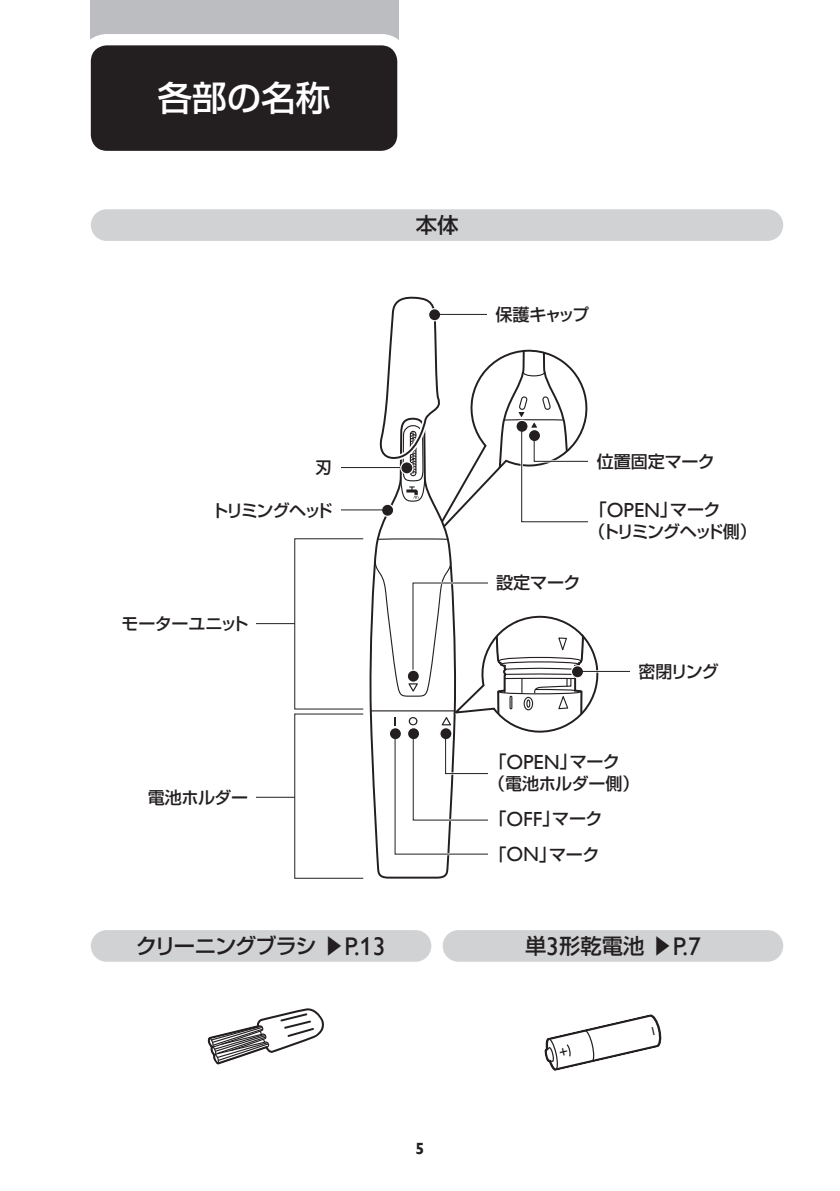
<style>
.page{position:relative;width:840px;height:1191px;background:#fff}
.page>*{position:absolute;margin:0;border:0;box-sizing:border-box;transform-origin:0 0}
.t1{font:500 34.4px "Shin Go Pro";color:#fff}
.t2{font:500 21.2px "Shin Go Pro";letter-spacing:-.06em;color:#231f20}
.t3{font:500 21.2px "Shin Go Pro";letter-spacing:-.04em;color:#231f20}
.t4{font:500 17.2px/21.6px "Shin Go Pro";letter-spacing:-.03em;color:#231f20}
.t5{font:500 17.2px/21.6px "Shin Go Pro";letter-spacing:-.075em;color:#231f20}
.t6{font:500 17.2px "Shin Go Pro";letter-spacing:-.125em;color:#231f20}
.t7{font:500 17.2px "Shin Go Pro";letter-spacing:-.005em;color:#231f20}
.t8{font:700 16.4px "Gill Sans Alt One WGL";color:#231f20}
.s1{font-family:"Gill Sans Alt One WGL";font-weight:400;font-size:20.4px}
.s2{font-family:"Gill Sans Alt One WGL";font-weight:400;font-size:25.6px}
</style>
<div class="page">
<div style="left:442px;top:930px;width:340px;height:31px;background:#d1d2d4;border-radius:16px"></div>
<div style="left:91px;top:930px;width:340px;height:31px;background:#d1d2d4;border-radius:16px"></div>
<div style="left:91px;top:209px;width:691px;height:32px;background:#d1d2d4;border-radius:16px"></div>
<div style="left:90px;top:0;width:308px;height:84px;background:#bcbdc0"></div>
<div style="left:85px;top:40px;width:318px;height:116px;background:#231f20;border-radius:22px"></div>
<div style="left:79px;top:34px;width:329px;height:128px;border:11px solid #fff;border-radius:22px"></div>
<svg style="left:207px;top:1008px;width:117px;height:57px"></svg>
<div style="left:294px;top:713px;width:69px;height:165px;border:1px solid #231f20"></div>
<div style="left:294px;top:538px;width:69px;height:171px;border:1px solid #231f20"></div>
<hr style="left:248px;top:796px;width:46px;height:2px;background:#231f20">
<div style="left:139px;top:789px;width:117px;height:17px;background:#fff"></div>
<hr style="left:248px;top:623px;width:46px;height:1px;background:#231f20">
<div style="left:113px;top:615px;width:143px;height:17px;background:#fff"></div>
<hr style="left:294px;top:509px;width:93px;height:1px;background:#231f20">
<div style="left:170px;top:502px;width:170px;height:17px;background:#fff"></div>
<hr style="left:313px;top:467px;width:94px;height:1px;background:#231f20">
<div style="left:170px;top:459px;width:170px;height:17px;background:#fff"></div>
<svg style="left:369px;top:296px;width:261px;height:581px"></svg>
<div style="left:488px;top:810px;width:163px;height:25px;background:#fff"></div>
<svg style="left:544px;top:1014px;width:118px;height:57px"></svg>
<h1 class="t1" style="left:158px;top:70px;width:174px">各部の名称</h1>
<p class="t4" style="left:315px;top:455px;width:19px">刃</p>
<p class="t6" style="left:211px;top:496px;width:123px">トリミングヘッド</p>
<p class="t4" style="left:121px;top:611px;width:129px">モーターユニット</p>
<p class="t4" style="left:148px;top:784px;width:102px">電池ホルダー</p>
<p class="t3" style="left:415px;top:208px;width:44px">本体</p>
<p class="t4" style="left:495px;top:302px;width:95px">保護キャップ</p>
<p class="t7" style="left:596px;top:447px;width:120px">位置固定マーク</p>
<p class="t4" style="left:496px;top:569px;width:86px">設定マーク</p>
<p class="t5" style="left:588px;top:497px;width:170px">「<span class="s1">OPEN</span>」マーク<br>（トリミングヘッド側）</p>
<p class="t4" style="left:638px;top:659px;width:82px">密閉リング</p>
<p class="t4" style="left:488px;top:748px;width:153px">「<span class="s1">OPEN</span>」マーク（電池ホルダー側）</p>
<p class="t4" style="left:489px;top:806px;width:115px">「<span class="s1">OFF</span>」マーク</p>
<p class="t4" style="left:489px;top:841px;width:111px">「<span class="s1">ON</span>」マーク</p>
<p class="t2" style="left:136px;top:928px;width:251px">クリーニングブラシ ▶<span class="s2">P.13</span></p>
<p class="t3" style="left:524px;top:928px;width:177px">単<span class="s2">3</span>形乾電池 ▶<span class="s2">P.7</span></p>
<p class="t8" style="left:415px;top:1137px;width:10px">5</p>
</div>
